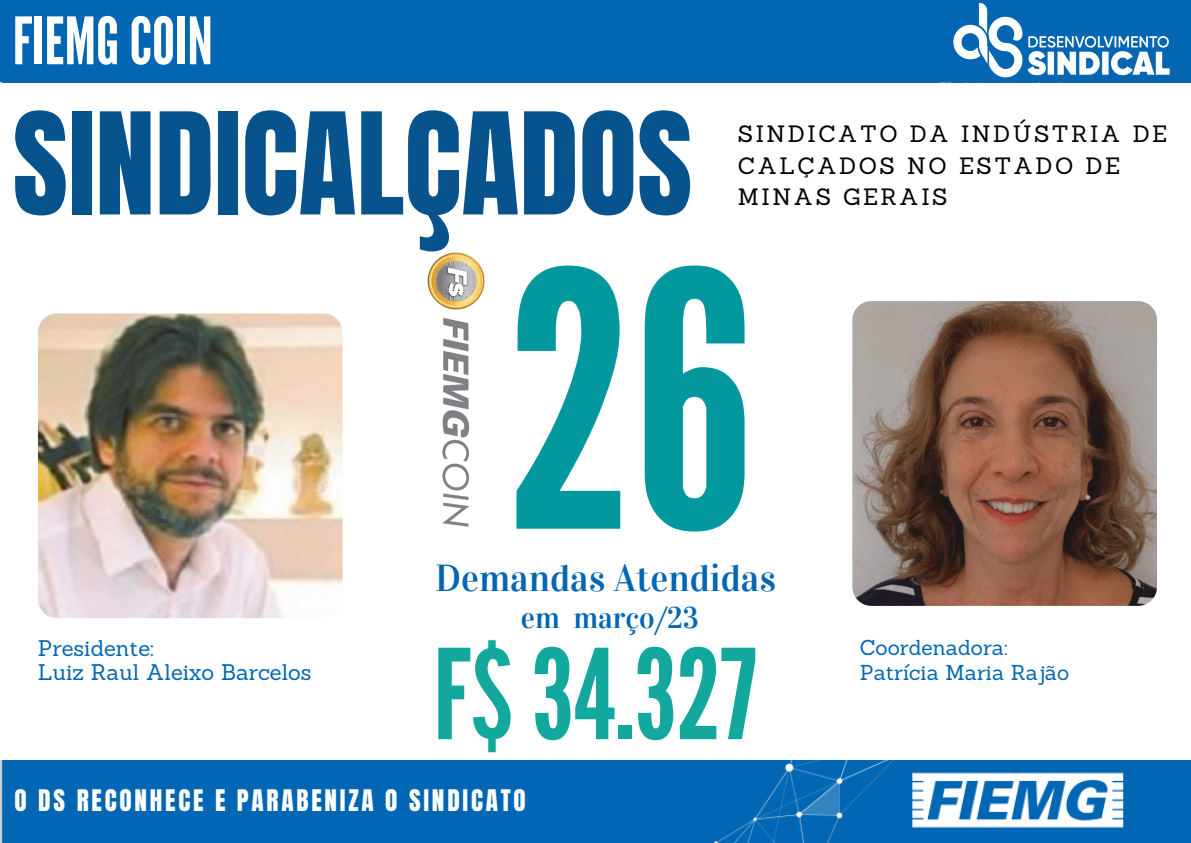
<style>
.page{position:relative;width:1191px;height:843px;background:#fff}
.page>*{position:absolute;margin:0;border:0;box-sizing:border-box;transform-origin:0 0}
.t1{font:353.9px "League Gothic";color:#03989e}
.t2{font:124.4px "League Gothic";color:#13a89e}
.t3{font:120px "Anton";color:#06538d}
.t4{font:65.1px "League Gothic";color:#fff}
.t5{font:37.5px "Vidaloka";color:#0266b3}
.t6{font:29.8px "Vidaloka";color:#0266b3}
.t7{font:25.3px "Anton";letter-spacing:.11em;color:#fff}
.t8{font:23px/31.5px "Sanchez";letter-spacing:.11em;color:#000}
.t9{font:22px/24.8px "Sanchez";color:#0266b3}
.t10{font:21px/24px "Sanchez";color:#0266b3}
</style>
<div class="page">
<img style="left:0;top:760px;width:1190px;height:82px">
<div style="left:0;top:0;width:1190px;height:82px;background:#0266b3"></div>
<img style="left:427px;top:252px;width:58px;height:275px">
<img style="left:953px;top:2px;width:217px;height:76px">
<img style="left:38px;top:313px;width:304px;height:305px;border-radius:19px">
<img style="left:852px;top:301px;width:304px;height:304px;border-radius:19px">
<h3 class="t4" style="left:13px;top:3px;width:202px">FIEMGCOIN</h3>
<h3 class="t3" style="left:13px;top:78px;width:681px">SINDICALÇADOS</h3>
<p class="t8" style="left:737px;top:118px;width:431px">SINDICATO DA INDÚSTRIA DE<br>CALÇADOS NO ESTADO DE<br>MINAS GERAIS</p>
<h1 class="t1" style="left:507px;top:197px;width:249px">26</h1>
<h3 class="t5" style="left:435px;top:555px;width:342px">Demandas Atendidas</h3>
<p class="t6" style="left:521px;top:599px;width:179px">em março/23</p>
<h2 class="t2" style="left:433px;top:622px;width:325px">F$34.327</h2>
<p class="t9" style="left:38px;top:634px;width:275px">Presidente:<br>Luiz Raul Aleixo Barcelos</p>
<p class="t10" style="left:859px;top:635px;width:211px">Coordenadora:<br>Patrícia Maria Rajão</p>
<p class="t7" style="left:15px;top:782px;width:513px">O DS RECONHECE E PARABENIZA O SINDICATO</p>
</div>
